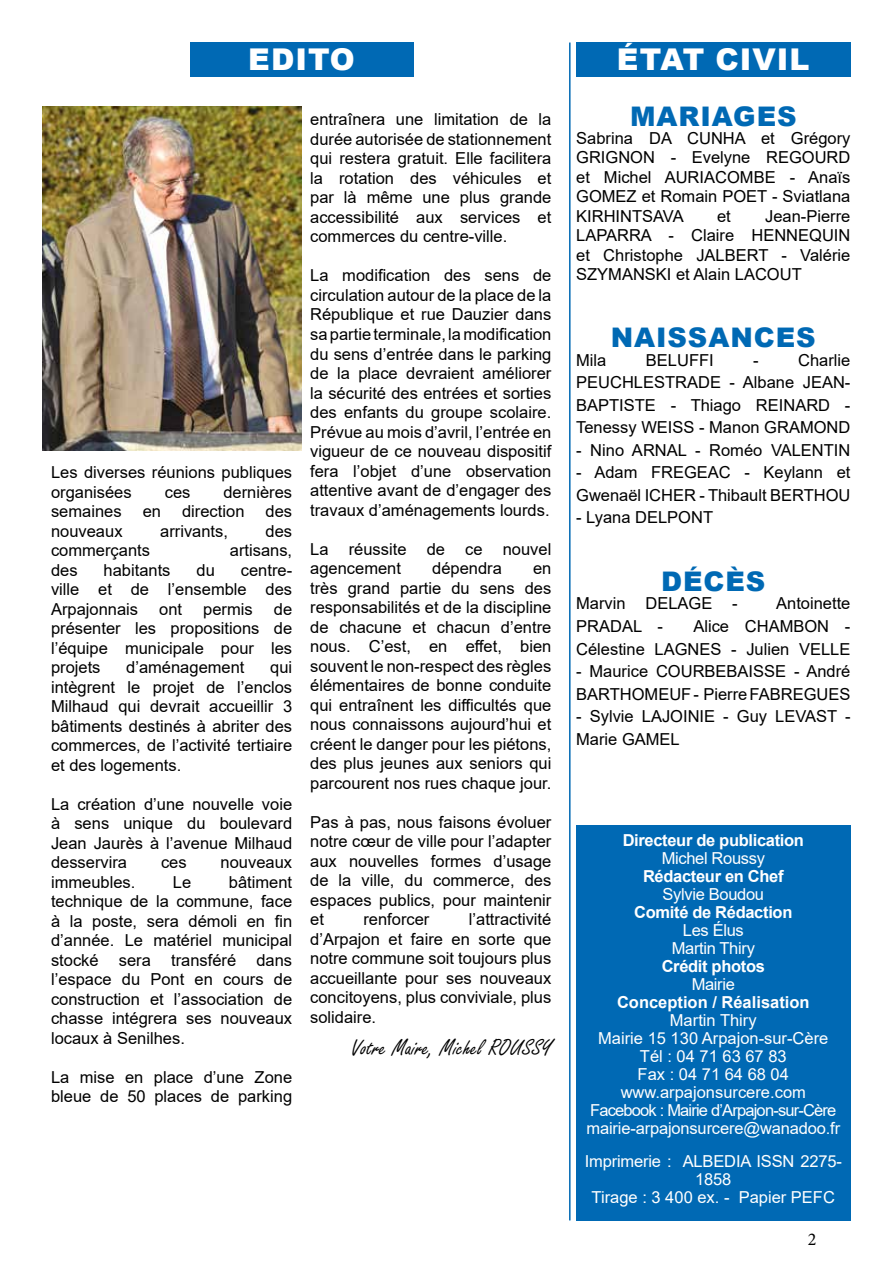
<style>
.page{position:relative;width:893px;height:1263px;background:#fff}
.page>*{position:absolute;margin:0;border:0;box-sizing:border-box;transform-origin:0 0}
.t1{font:900 30px "Arial";letter-spacing:.035em;color:#fff}
.t2{font:900 27px "Arial";letter-spacing:.035em;color:#0069b4}
.t3{font:24px "Freestyle Script";color:#000}
.t4{font:18px "Minion Pro";color:#000}
.t5{font:16.5px/19.5px "Arial";color:#000;text-align:justify}
.t6{font:16.5px/18px "Arial";letter-spacing:-.01em;color:#fff;text-align:center}
.t7{font:700 16.5px "Arial";letter-spacing:-.02em;color:#fff}
.t8{font:700 16.5px "Arial";color:#fff}
</style>
<div class="page">
<div style="left:190px;top:43px;width:223px;height:34px;background:#0069b4"></div>
<div style="left:576px;top:43px;width:274px;height:34px;background:#0069b4"></div>
<div style="left:576px;top:825px;width:274px;height:395px;background:#0069b4"></div>
<hr style="left:569px;top:43px;width:2px;height:1177px;background:#0069b4">
<img style="left:43px;top:106px;width:259px;height:345px">
<h1 class="t1" style="left:248px;top:38px;width:108px">EDITO</h1>
<p class="t5" style="left:51px;top:463px;width:243px">Les diverses réunions publiques organisées</p>
<p class="t5" style="left:165px;top:482px;width:27px">ces</p>
<p class="t5" style="left:223px;top:482px;width:70px">dernières</p>
<p class="t5" style="left:51px;top:502px;width:72px">semaines</p>
<p class="t5" style="left:143px;top:502px;width:20px">en</p>
<p class="t5" style="left:182px;top:502px;width:64px">direction</p>
<p class="t5" style="left:266px;top:502px;width:28px">des</p>
<p class="t5" style="left:51px;top:521px;width:73px">nouveaux</p>
<p class="t5" style="left:160px;top:521px;width:69px">arrivants,</p>
<p class="t5" style="left:266px;top:521px;width:28px">des</p>
<p class="t5" style="left:51px;top:541px;width:101px">commerçants</p>
<p class="t5" style="left:230px;top:541px;width:64px">artisans,</p>
<p class="t5" style="left:51px;top:560px;width:28px">des</p>
<p class="t5" style="left:104px;top:560px;width:68px">habitants</p>
<p class="t5" style="left:197px;top:560px;width:20px">du</p>
<p class="t5" style="left:51px;top:560px;width:243px;text-indent:190px">centre&shy;ville et de l’ensemble des Arpajonnais</p>
<p class="t5" style="left:51px;top:599px;width:243px;text-indent:223px">de présenter les propositions de l’équipe municipale pour les projets</p>
<p class="t5" style="left:159px;top:599px;width:24px">ont</p>
<p class="t5" style="left:203px;top:599px;width:51px">permis</p>
<p class="t5" style="left:126px;top:658px;width:120px">d’aménagement</p>
<p class="t5" style="left:51px;top:658px;width:243px;text-indent:219px">qui intègrent le projet de l’enclos Milhaud qui devrait accueillir 3 bâtiments destinés à abriter des commerces, de l’activité tertiaire et des logements.</p>
<p class="t5" style="left:51px;top:794px;width:243px">La création d’une nouvelle voie à sens unique du boulevard Jean Jaurès à l’avenue Milhaud desservira</p>
<p class="t5" style="left:161px;top:853px;width:27px">ces</p>
<p class="t5" style="left:221px;top:853px;width:73px">nouveaux</p>
<p class="t5" style="left:51px;top:872px;width:243px;text-indent:178px">bâtiment technique de la commune, face à la poste, sera démoli en fin d’année. Le matériel municipal stocké sera transféré dans l’espace du Pont en cours de construction et l’association de chasse intégrera ses nouveaux locaux à Senilhes.</p>
<p class="t5" style="left:51px;top:1067px;width:243px">La mise en place d’une Zone bleue de 50 places de parking</p>
<p class="t5" style="left:51px;top:872px;width:86px">immeubles.</p>
<p class="t5" style="left:173px;top:872px;width:20px">Le</p>
<p class="t5" style="left:310px;top:110px;width:243px">entraînera une limitation de la durée autorisée de stationnement qui restera gratuit. Elle facilitera la rotation des véhicules et par là même une plus grande accessibilité aux services et commerces du centre-ville.</p>
<p class="t5" style="left:310px;top:266px;width:243px">La modification des sens de circulation autour de la place de la République et rue Dauzier dans sa partie terminale, la modification du sens d’entrée dans le parking de la place devraient améliorer la sécurité des entrées et sorties des enfants du groupe scolaire.<br>Prévue au mois d’avril, l’entrée en vigueur de ce nouveau dispositif fera l’objet d’une observation attentive avant de d’engager des travaux d’aménagements lourds.</p>
<p class="t5" style="left:310px;top:539px;width:243px">La réussite de ce nouvel agencement</p>
<p class="t5" style="left:432px;top:558px;width:71px">dépendra</p>
<p class="t5" style="left:310px;top:558px;width:243px;text-indent:223px">en très grand partie du sens des responsabilités et de la discipline de chacune et chacun d’entre nous. C’est, en effet, bien souvent le non-respect des règles élémentaires de bonne conduite qui entraînent les difficultés que nous connaissons aujourd’hui et créent le danger pour les piétons, des plus jeunes aux seniors qui parcourent nos rues chaque jour.</p>
<p class="t5" style="left:310px;top:812px;width:243px">Pas à pas, nous faisons évoluer notre cœur de ville pour l’adapter aux nouvelles formes d’usage de la ville, du commerce, des espaces publics, pour maintenir et</p>
<p class="t5" style="left:363px;top:909px;width:68px">renforcer</p>
<p class="t5" style="left:310px;top:909px;width:243px;text-indent:159px">l’attractivité d’Arpajon et faire en sorte que notre commune soit toujours plus accueillante pour ses nouveaux concitoyens, plus conviviale, plus solidaire.</p>
<h3 class="t3" style="left:351px;top:1035px;width:202px">Votre Maire, Michel ROUSSY</h3>
<h1 class="t1" style="left:617px;top:38px;width:194px">ÉTAT CIVIL</h1>
<h2 class="t2" style="left:630px;top:96px;width:168px">MARIAGES</h2>
<p class="t5" style="left:576px;top:128px;width:276px">Sabrina DA CUNHA et Grégory GRIGNON - Evelyne REGOURD et Michel AURIACOMBE - Anaïs GOMEZ et Romain POET - Sviatlana KIRHINTSAVA</p>
<p class="t5" style="left:576px;top:206px;width:276px;text-indent:189px">Jean-Pierre LAPARRA - Claire HENNEQUIN et Christophe JALBERT - Valérie SZYMANSKI et Alain LACOUT</p>
<p class="t5" style="left:717px;top:206px;width:15px">et</p>
<h2 class="t2" style="left:611px;top:318px;width:206px">NAISSANCES</h2>
<p class="t5" style="left:576px;top:348px;width:276px;line-height:22.5px;text-indent:177px">- Charlie PEUCHLESTRADE - Albane JEAN-BAPTISTE - Thiago REINARD - Tenessy WEISS - Manon GRAMOND</p>
<p class="t5" style="left:576px;top:440px;width:276px">- Nino ARNAL - Roméo VALENTIN</p>
<p class="t5" style="left:576px;top:461px;width:276px;line-height:22.5px">- Adam FREGEAC - Keylann et<br>Gwenaël ICHER - Thibault BERTHOU</p>
<p class="t5" style="left:576px;top:507px;width:138px">- Lyana DELPONT</p>
<p class="t5" style="left:576px;top:350px;width:32px">Mila</p>
<p class="t5" style="left:646px;top:350px;width:69px">BELUFFI</p>
<h2 class="t2" style="left:661px;top:562px;width:106px">DÉCÈS</h2>
<p class="t5" style="left:576px;top:594px;width:163px">Marvin DELAGE -</p>
<p class="t5" style="left:776px;top:594px;width:76px">Antoinette</p>
<p class="t5" style="left:576px;top:616px;width:88px">PRADAL -</p>
<p class="t5" style="left:576px;top:615px;width:276px;line-height:22.5px;text-align:right">Alice CHAMBON -<br>Célestine LAGNES - Julien VELLE</p>
<p class="t5" style="left:576px;top:660px;width:276px;line-height:22.5px">- Maurice COURBEBAISSE - André<br>BARTHOMEUF - Pierre FABREGUES</p>
<p class="t5" style="left:576px;top:705px;width:276px;line-height:22.5px">- Sylvie LAJOINIE - Guy LEVAST -<br>Marie GAMEL</p>
<p class="t7" style="left:623px;top:828px;width:183px">Directeur de publication</p>
<p class="t6" style="left:662px;top:849px;width:105px">Michel Roussy</p>
<p class="t7" style="left:643px;top:864px;width:142px">Rédacteur en Chef</p>
<p class="t6" style="left:662px;top:885px;width:103px">Sylvie Boudou</p>
<p class="t7" style="left:634px;top:900px;width:160px">Comité de Rédaction</p>
<p class="t6" style="left:672px;top:921px;width:85px">Les Élus<br>Martin Thiry</p>
<p class="t7" style="left:662px;top:954px;width:105px">Crédit photos</p>
<p class="t6" style="left:692px;top:975px;width:45px">Mairie</p>
<p class="t8" style="left:617px;top:990px;width:194px">Conception / Réalisation</p>
<p class="t6" style="left:586px;top:1011px;width:255px">Martin Thiry<br>Mairie 15 130 Arpajon-sur-Cère<br>Tél : 04 71 63 67 83<br>Fax : 04 71 64 68 04 www.arpajonsurcere.com<br>Facebook : Mairie d’Arpajon-sur-Cère mairie-arpajonsurcere@wanadoo.fr</p>
<p class="t6" style="left:585px;top:1152px;width:259px">Imprimerie : ALBEDIA ISSN 2275-<br>1858<br>Tirage : 3 400 ex. - Papier PEFC</p>
<p class="t4" style="left:808px;top:1227px;width:10px">2</p>
</div>
